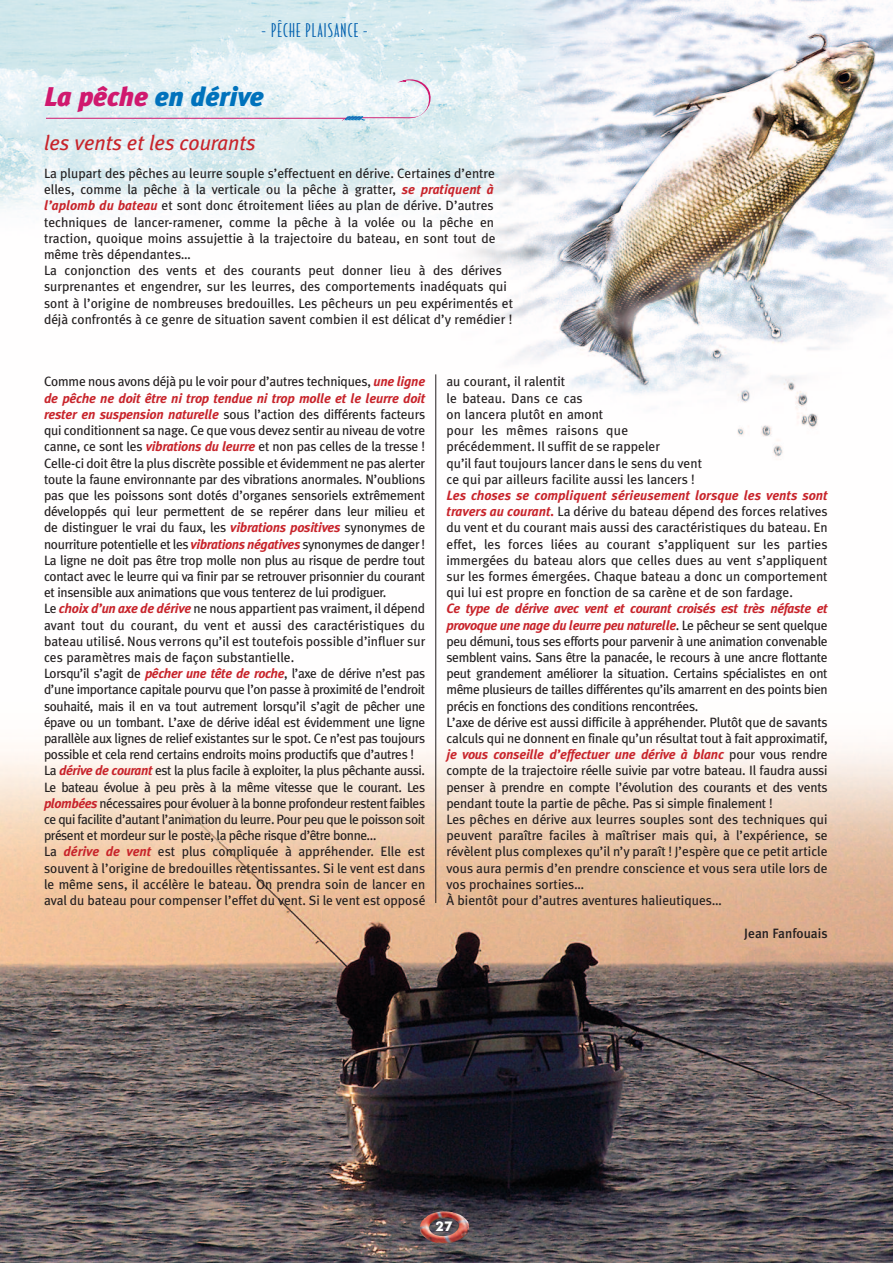
<style>
.page{position:relative;width:893px;height:1263px;background:#fff}
.page>*{position:absolute;margin:0;border:0;box-sizing:border-box;transform-origin:0 0}
.t1{font:italic 900 27px "Meta Plus";color:#0072bc}
.t2{font:italic 21px "Meta Plus";letter-spacing:-.005em;color:#c8242b}
.t3{font:18px "Bodega Sans";letter-spacing:.07em;color:#0160ae}
.t4{font:13.5px/16.2px "Meta Plus";letter-spacing:-.015em;color:#231f20}
.t5{font:500 13.5px "Meta Plus";color:#231f20}
.t6{font:700 13.5px "Futura BT";color:#fff}
.s1{color:#d0196e}
.s2{font-weight:700;font-style:italic;color:#c8242b}
</style>
<div class="page">
<img style="left:0;top:0;width:893px;height:1263px">
<img style="left:419px;top:1211px;width:51px;height:33px">
<hr style="left:46px;top:118px;width:300px;height:1px;background:#d0196e">
<svg style="left:341px;top:79px;width:90px;height:42px"></svg>
<hr style="left:435px;top:374px;width:1px;height:529px;background:#231f20">
<h3 class="t3" style="left:261px;top:20px;width:108px">- PÊCHE PLAISANCE -</h3>
<h1 class="t1" style="left:44px;top:81px;width:221px"><span class="s1">La pêche</span> en dérive</h1>
<h2 class="t2" style="left:44px;top:130px;width:213px">les vents et les courants</h2>
<p class="t4" style="left:44px;top:165px;width:471px">La plupart des pêches au leurre souple s’effectuent en dérive. Certaines d’entre elles, comme la pêche à la verticale ou la pêche à gratter, <span class="s2">se pratiquent à l’aplomb du bateau</span> et sont donc étroitement liées au plan de dérive. D’autres techniques de lancer-ramener, comme la pêche à la volée ou la pêche en traction, quoique moins assujettie à la trajectoire du bateau, en sont tout de même très dépendantes…<br>La conjonction des vents et des courants peut donner lieu à des dérives surprenantes et engendrer, sur les leurres, des comportements inadéquats qui sont à l’origine de nombreuses bredouilles. Les pêcheurs un peu expérimentés et déjà confrontés à ce genre de situation savent combien il est délicat d’y remédier !</p>
<p class="t4" style="left:44px;top:374px;width:383px">Comme nous avons déjà pu le voir pour d’autres techniques, <span class="s2">une ligne de pêche ne doit être ni trop tendue ni trop molle et le leurre doit rester en suspension naturelle</span> sous l’action des différents facteurs qui conditionnent sa nage. Ce que vous devez sentir au niveau de votre canne, ce sont les <span class="s2">vibrations du leurre</span> et non pas celles de la tresse !<br>Celle-ci doit être la plus discrète possible et évidemment ne pas alerter toute la faune environnante par des vibrations anormales. N’oublions pas que les poissons sont dotés d’organes sensoriels extrêmement développés qui leur permettent de se repérer dans leur milieu et de distinguer le vrai du faux, les <span class="s2">vibrations positives</span> synonymes de nourriture potentielle et les <span class="s2">vibrations négatives</span> synonymes de danger !<br>La ligne ne doit pas être trop molle non plus au risque de perdre tout contact avec le leurre qui va finir par se retrouver prisonnier du courant et insensible aux animations que vous tenterez de lui prodiguer.<br>Le <span class="s2">choix d’un axe de dérive</span> ne nous appartient pas vraiment, il dépend avant tout du courant, du vent et aussi des caractéristiques du bateau utilisé. Nous verrons qu’il est toutefois possible d’influer sur ces paramètres mais de façon substantielle.<br>Lorsqu’il s’agit de <span class="s2">pêcher une tête de roche</span>, l’axe de dérive n’est pas d’une importance capitale pourvu que l’on passe à proximité de l’endroit souhaité, mais il en va tout autrement lorsqu’il s’agit de pêcher une épave ou un tombant. L’axe de dérive idéal est évidemment une ligne parallèle aux lignes de relief existantes sur le spot. Ce n’est pas toujours possible et cela rend certains endroits moins productifs que d’autres !<br>La <span class="s2">dérive de courant</span> est la plus facile à exploiter, la plus pêchante aussi.<br>Le bateau évolue à peu près à la même vitesse que le courant. Les <span class="s2">plombées</span> nécessaires pour évoluer à la bonne profondeur restent faibles ce qui facilite d’autant l’animation du leurre. Pour peu que le poisson soit présent et mordeur sur le poste, la pêche risque d’être bonne…<br>La <span class="s2">dérive de vent</span> est plus compliquée à appréhender. Elle est souvent à l’origine de bredouilles retentissantes. Si le vent est dans le même sens, il accélère le bateau. On prendra soin de lancer en aval du bateau pour compenser l’effet du vent. Si le vent est opposé</p>
<p class="t4" style="left:446px;top:374px;width:257px">au courant, il ralentit<br>le bateau. Dans ce cas<br>on lancera plutôt en amont<br>pour les mêmes raisons que précédemment. Il suffit de se rappeler<br>qu’il faut toujours lancer dans le sens du vent ce qui par ailleurs facilite aussi les lancers !</p>
<p class="t4" style="left:446px;top:487px;width:383px;text-align:justify"><span class="s2">Les choses se compliquent sérieusement lorsque les vents sont travers au courant.</span> La dérive du bateau dépend des forces relatives du vent et du courant mais aussi des caractéristiques du bateau. En effet, les forces liées au courant s’appliquent sur les parties immergées du bateau alors que celles dues au vent s’appliquent sur les formes émergées. Chaque bateau a donc un comportement qui lui est propre en fonction de sa carène et de son fardage.</p>
<p class="t4" style="left:446px;top:600px;width:383px"><span class="s2">Ce type de dérive avec vent et courant croisés est très néfaste et provoque une nage du leurre peu naturelle</span>. Le pêcheur se sent quelque peu démuni, tous ses efforts pour parvenir à une animation convenable semblent vains. Sans être la panacée, le recours à une ancre flottante peut grandement améliorer la situation. Certains spécialistes en ont même plusieurs de tailles différentes qu’ils amarrent en des points bien précis en fonctions des conditions rencontrées.<br>L’axe de dérive est aussi difficile à appréhender. Plutôt que de savants calculs qui ne donnent en finale qu’un résultat tout à fait approximatif, <span class="s2">je vous conseille d’effectuer une dérive à blanc</span> pour vous rendre compte de la trajectoire réelle suivie par votre bateau. Il faudra aussi penser à prendre en compte l’évolution des courants et des vents pendant toute la partie de pêche. Pas si simple finalement !<br>Les pêches en dérive aux leurres souples sont des techniques qui peuvent paraître faciles à maîtriser mais qui, à l’expérience, se révèlent plus complexes qu’il n’y paraît ! J’espère que ce petit article vous aura permis d’en prendre conscience et vous sera utile lors de vos prochaines sorties…<br>À bientôt pour d’autres aventures halieutiques…</p>
<p class="t5" style="left:744px;top:925px;width:85px">Jean Fanfouais</p>
<p class="t6" style="left:436px;top:1218px;width:18px">27</p>
</div>
